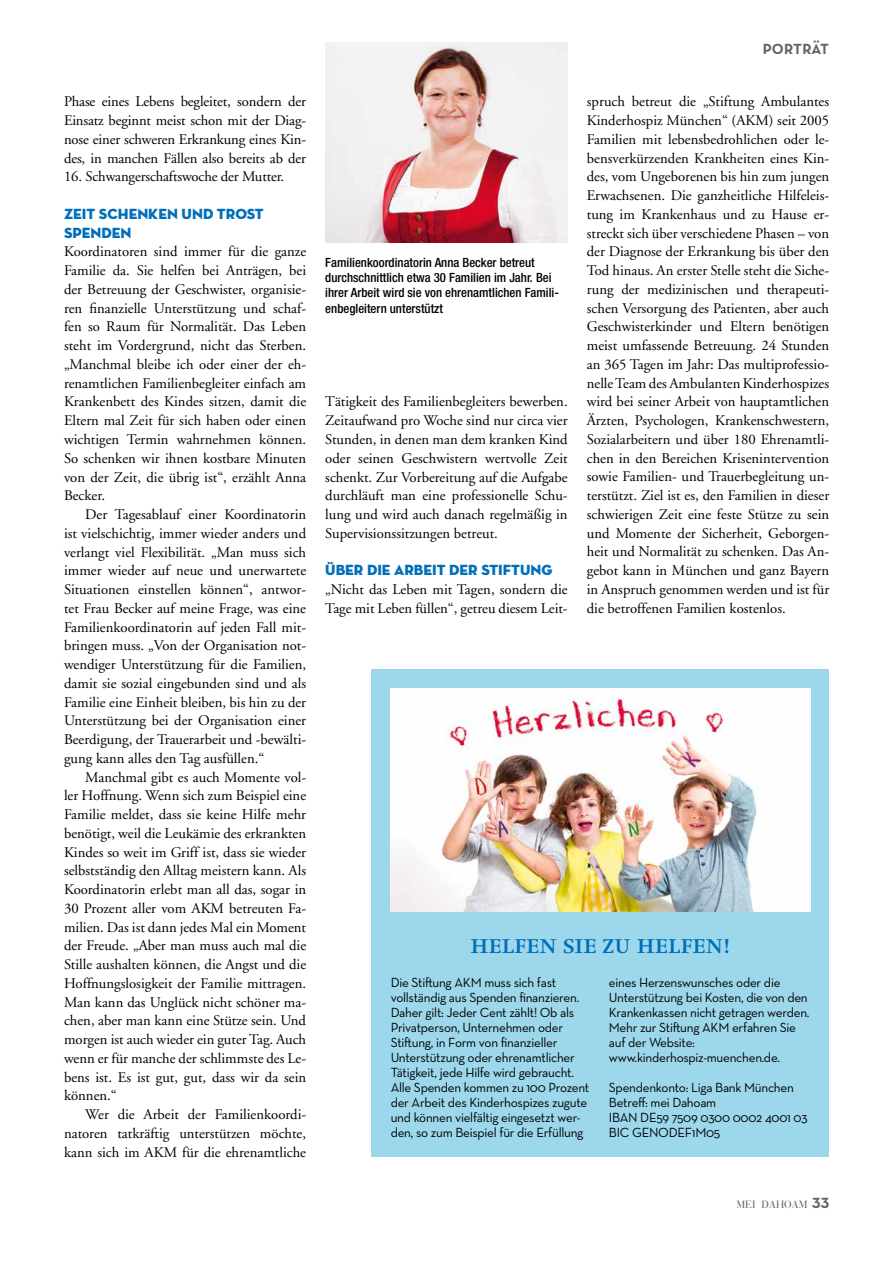
<style>
.page{position:relative;width:893px;height:1263px;background:#fff}
.page>*{position:absolute;margin:0;border:0;box-sizing:border-box;transform-origin:0 0}
.t1{font:600 24px "Apollo";color:#006fb9}
.t2{font:15px/18.8px "Neutraface Display Titling";color:#006fb9}
.t3{font:700 15px "Neutraface Text";letter-spacing:.005em;color:#636362}
.t4{font:14.7px/18.8px "Adobe Garamond";color:#000;text-align:justify}
.t5{font:13.5px/15px "Neutraface Text";letter-spacing:-.02em;color:#000}
.t6{font:500 condensed 12.75px/15.3px "Helvetica Neue LT";color:#000}
.t7{font:10.5px "Bauer Bodoni";color:#636362}
.s1{font-family:"Neutraface Text";font-weight:700;font-size:15px}
</style>
<div class="page">
<div style="left:372px;top:669px;width:457px;height:487px;background:#9cd7eb"></div>
<img style="left:391px;top:688px;width:419px;height:223px">
<img style="left:325px;top:43px;width:243px;height:199px">
<p class="t4" style="left:64px;top:92px;width:244px">Phase eines Lebens begleitet, sondern der Einsatz beginnt meist schon mit der Diag&shy;nose einer schweren Erkrankung eines Kin&shy;des, in manchen Fällen also bereits ab der</p>
<p class="t4" style="left:64px;top:167px;width:222px">16. Schwangerschaftswoche der Mutter.</p>
<p class="t2" style="left:64px;top:205px;width:201px">ZEIT SCHENKEN UND TROST<br>SPENDEN</p>
<p class="t4" style="left:64px;top:242px;width:244px">Koordinatoren sind immer für die ganze Familie da. Sie helfen bei Anträgen, bei der Betreuung der Geschwister, organisie&shy;ren finanzielle Unterstützung und schaf&shy;fen so Raum für Normalität. Das Leben steht im Vordergrund, nicht das Sterben. „Manchmal bleibe ich oder einer der eh&shy;renamtlichen Familienbegleiter einfach am Krankenbett des Kindes sitzen, damit die Eltern mal Zeit für sich haben oder einen wichtigen Termin wahrnehmen können.<br>So schenken wir ihnen kostbare Minuten von der Zeit, die übrig ist“, erzählt Anna Becker.</p>
<p class="t4" style="left:64px;top:505px;width:244px;text-indent:21px">Der Tagesablauf einer Koordinatorin ist vielschichtig, immer wieder anders und verlangt viel Flexibilität. „Man muss sich immer wieder auf neue und unerwartete Situationen einstellen können“, antwor&shy;tet Frau Becker auf meine Frage, was eine Familienkoordinatorin auf jeden Fall mit&shy;bringen muss. „Von der Organisation not&shy;wendiger Unterstützung für die Familien, damit sie sozial eingebunden sind und als Familie eine Einheit bleiben, bis hin zu der Unterstützung bei der Organisation einer Beerdigung, der Trauerarbeit und -bewälti&shy;gung kann alles den Tag ausfüllen.“</p>
<p class="t4" style="left:64px;top:767px;width:244px;text-indent:21px">Manchmal gibt es auch Momente vol&shy;ler Hoffnung. Wenn sich zum Beispiel eine Familie meldet, dass sie keine Hilfe mehr benötigt, weil die Leukämie des erkrankten Kindes so weit im Griff ist, dass sie wieder selbstständig den Alltag meistern kann. Als Koordinatorin erlebt man all das, sogar in 30 Prozent aller vom AKM betreuten Fa&shy;milien. Das ist dann jedes Mal ein Moment der Freude. „Aber man muss auch mal die Stille aushalten können, die Angst und die Hoffnungslosigkeit der Familie mittragen.<br>Man kann das Unglück nicht schöner ma&shy;chen, aber man kann eine Stütze sein. Und morgen ist auch wieder ein guter Tag. Auch wenn er für manche der schlimmste des Le&shy;bens ist. Es ist gut, gut, dass wir da sein können.“</p>
<p class="t4" style="left:64px;top:1105px;width:244px;text-indent:21px">Wer die Arbeit der Familienkoordi&shy;natoren tatkräftig unterstützen möchte, kann sich im AKM für die ehrenamtliche</p>
<p class="t6" style="left:325px;top:254px;width:235px">Familienkoordinatorin Anna Becker betreut durchschnittlich etwa 30 Familien im Jahr. Bei ihrer Arbeit wird sie von ehrenamtlichen Famili&shy;enbegleitern unterstützt</p>
<p class="t4" style="left:325px;top:392px;width:244px">Tätigkeit des Familienbegleiters bewerben.<br>Zeitaufwand pro Woche sind nur circa vier Stunden, in denen man dem kranken Kind oder seinen Geschwistern wertvolle Zeit schenkt. Zur Vorbereitung auf die Aufgabe durchläuft man eine professionelle Schu&shy;lung und wird auch danach regelmäßig in Supervisionssitzungen betreut.</p>
<p class="t2" style="left:325px;top:561px;width:229px">ÜBER DIE ARBEIT DER STIFTUNG</p>
<p class="t4" style="left:325px;top:580px;width:244px">„Nicht das Leben mit Tagen, sondern die<br>Tage mit Leben füllen“, getreu diesem Leit-</p>
<p class="t3" style="left:763px;top:39px;width:68px">PORTRÄT</p>
<p class="t4" style="left:587px;top:92px;width:244px">spruch betreut die „Stiftung Ambulantes Kinderhospiz München“ (AKM) seit 2005<br>Familien mit lebensbedrohlichen oder le&shy;bensverkürzenden Krankheiten eines Kin&shy;des, vom Ungeborenen bis hin zum jungen Erwachsenen. Die ganzheitliche Hilfeleis&shy;tung im Krankenhaus und zu Hause er&shy;streckt sich über verschiedene Phasen – von der Diagnose der Erkrankung bis über den Tod hinaus. An erster Stelle steht die Siche&shy;rung der medizinischen und therapeuti&shy;schen Versorgung des Patienten, aber auch Geschwisterkinder und Eltern benötigen meist umfassende Betreuung. 24 Stunden an 365 Tagen im Jahr: Das multiprofessio&shy;nelle Team des Ambulanten Kinderhospizes wird bei seiner Arbeit von hauptamtlichen Ärzten, Psychologen, Krankenschwestern, Sozialarbeitern und über 180 Ehrenamtli&shy;chen in den Bereichen Krisenintervention sowie Familien- und Trauerbegleitung un&shy;terstützt. Ziel ist es, den Familien in dieser schwierigen Zeit eine feste Stütze zu sein und Momente der Sicherheit, Geborgen&shy;heit und Normalität zu schenken. Das An&shy;gebot kann in München und ganz Bayern in Anspruch genommen werden und ist für die betroffenen Familien kostenlos.</p>
<h1 class="t1" style="left:471px;top:933px;width:261px">HELFEN SIE ZU HELFEN!</h1>
<p class="t5" style="left:391px;top:975px;width:200px">Die Stiftung AKM muss sich fast vollständig aus Spenden finanzieren.<br>Daher gilt: Jeder Cent zählt! Ob als Privatperson, Unternehmen oder Stiftung, in Form von finanzieller Unterstützung oder ehrenamtlicher Tätigkeit, jede Hilfe wird gebraucht.<br>Alle Spenden kommen zu 100 Prozent der Arbeit des Kinderhospizes zugute und können vielfältig eingesetzt wer&shy;den, so zum Beispiel für die Erfüllung</p>
<p class="t5" style="left:609px;top:975px;width:202px">eines Herzenswunsches oder die<br>Unterstützung bei Kosten, die von den<br>Krankenkassen nicht getragen werden.<br>Mehr zur Stiftung AKM erfahren Sie auf der Website: www.kinderhospiz-muenchen.de.</p>
<p class="t5" style="left:609px;top:1080px;width:200px">Spendenkonto: Liga Bank München<br>Betreff: mei Dahoam<br>IBAN DE59 7509 0300 0002 4001 03<br>BIC GENODEF1M05</p>
<p class="t7" style="left:736px;top:1198px;width:94px">MEI DAHOAM <span class="s1">33</span></p>
</div>
